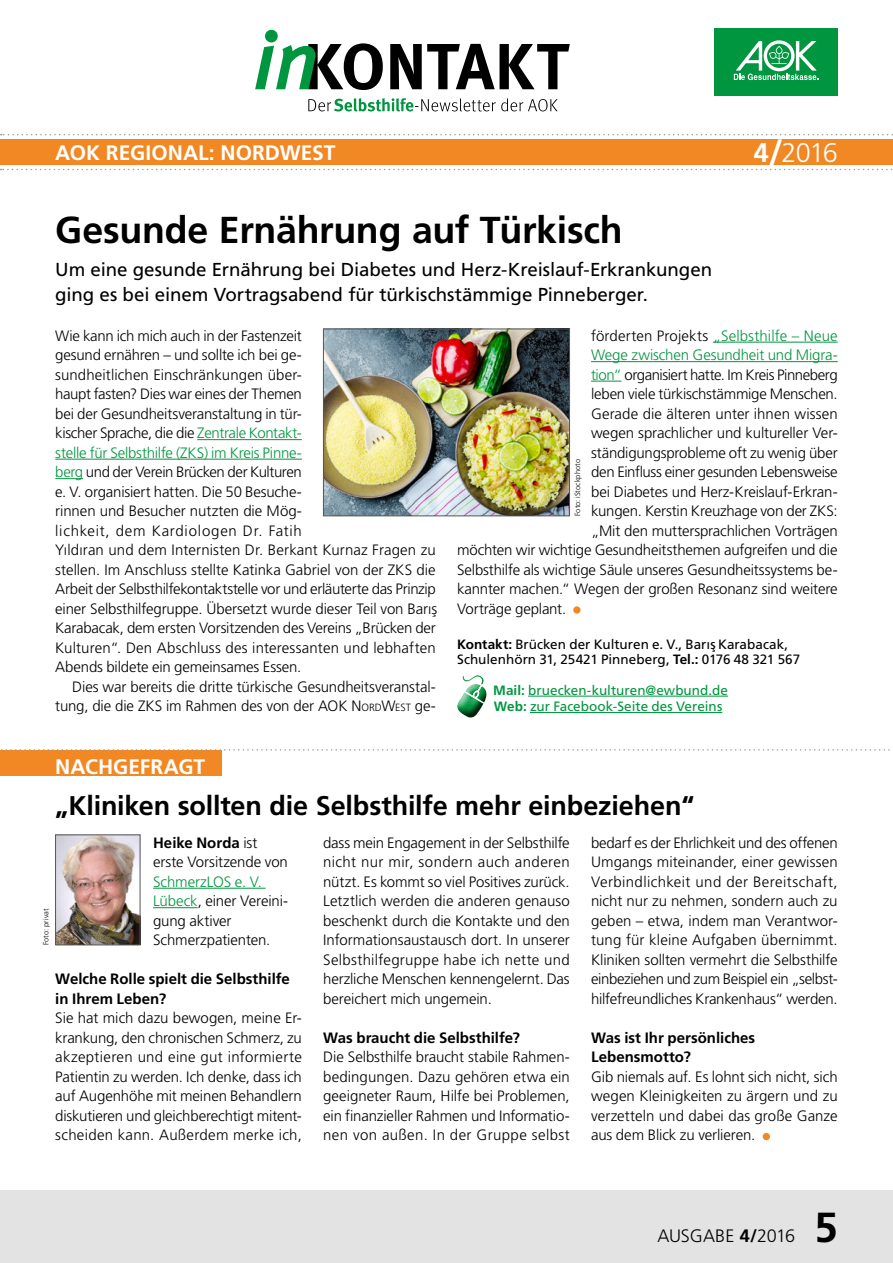
<style>
.page{position:relative;width:893px;height:1263px;background:#fff}
.page>*{position:absolute;margin:0;border:0;box-sizing:border-box;transform-origin:0 0}
.t1{font:700 42px "Frutiger LT";color:#000}
.Head_B____22_25pt{font:700 37.5px "Frutiger LT";letter-spacing:-.01em;color:#000}
.Head_C___18pt___MELD{font:700 27px "Frutiger LT";letter-spacing:-.005em;color:#000}
.t2{font:300 27px "Frutiger LT";color:#fff}
.xx_RUBRIK_xx{font:700 21px "Frutiger LT";color:#fff}
.Vorspann_B__Head_B{font:18.75px "Frutiger LT";letter-spacing:-.005em;color:#000}
.t3{font:300 18px "Frutiger LT";letter-spacing:-.005em;color:#000}
.copy_BLOCK___oE{font:300 15px/19.5px "Frutiger LT";letter-spacing:-.01em;color:#000;text-align:justify}
.copy_BLOCK___mE{font:300 15px/19.5px "Frutiger LT";letter-spacing:-.01em;color:#000;text-align:right}
.Hervorhebung_i{font:700 15px/19.5px "Frutiger LT";color:#000}
.copy_FLATTER___NUR_o{font:300 15px/19.5px "Frutiger LT";letter-spacing:-.005em;color:#000}
.copy_BLOCK___mE-2{font:300 15px "Frutiger LT";letter-spacing:-.03em;color:#000}
.copy_BLOCK___mE-3{font:300 15px "Frutiger LT";letter-spacing:.01em;color:#000}
.copy_BLOCK___mE-4{font:300 15px "Frutiger LT";letter-spacing:-.015em;color:#00963f}
._1_____Kontakt_Mehr{font:13.5px "Frutiger LT";color:#000}
._2____Mail_und_Web{font:13.5px "Frutiger LT";letter-spacing:.005em;color:#00963f}
.Fotocredit{font:300 7.5px "Frutiger LT";letter-spacing:.01em;color:#000}
.s1{font-weight:700}
.s2{font-weight:700;font-size:36px}
.s3{color:#00963f}
.s4{font-style:inherit}
.s5{font-size:10.5px}
</style>
<div class="page">
<div style="left:0;top:1191px;width:893px;height:72px;background:#e3e3e3"></div>
<svg style="left:1px;top:169px;width:892px;height:1px"></svg>
<div style="left:0;top:139px;width:893px;height:26px;background:#f18824"></div>
<svg style="left:1px;top:134px;width:892px;height:1px"></svg>
<div style="left:714px;top:28px;width:124px;height:67px;background:#00963f"></div>
<svg style="left:734px;top:40px;width:84px;height:40px"></svg>
<svg style="left:308px;top:98px;width:250px;height:14px"></svg>
<svg style="left:255px;top:29px;width:315px;height:61px"></svg>
<hr style="left:197px;top:439px;width:105px;height:1px;background:#00963f">
<hr style="left:55px;top:459px;width:247px;height:1px;background:#00963f">
<svg style="left:55px;top:478px;width:28px;height:1px"></svg>
<hr style="left:713px;top:342px;width:125px;height:1px;background:#00963f">
<hr style="left:591px;top:361px;width:247px;height:1px;background:#00963f">
<hr style="left:591px;top:381px;width:31px;height:1px;background:#00963f">
<div style="left:573px;top:606px;width:8px;height:8px;background:#f18824;border-radius:50%"></div>
<hr style="left:530px;top:712px;width:192px;height:1px;background:#00963f">
<div style="left:451px;top:672px;width:44px;height:47px;background:#000;opacity:.75"></div>
<div style="left:763px;top:1133px;width:7px;height:7px;background:#f18824;border-radius:50%"></div>
<div style="left:0;top:750px;width:221px;height:26px;background:#f18824"></div>
<svg style="left:1px;top:749px;width:889px;height:2px"></svg>
<hr style="left:153px;top:888px;width:113px;height:1px;background:#00963f">
<hr style="left:153px;top:907px;width:45px;height:1px;background:#00963f">
<img style="left:57px;top:837px;width:81px;height:106px">
<div style="left:55px;top:835px;width:85px;height:110px;border:1px solid #565656"></div>
<img style="left:325px;top:331px;width:243px;height:183px">
<div style="left:323px;top:329px;width:247px;height:187px;border:1px solid #565656"></div>
<hr style="left:528px;top:696px;width:200px;height:1px;background:#00963f">
<h3 class="xx_RUBRIK_xx" style="left:55px;top:141px;width:282px">AOK REGIONAL: NORDWEST</h3>
<h3 class="t2" style="left:754px;top:137px;width:85px"><span class="s1">4</span><span class="s2">/</span>2016</h3>
<p class="Head_B____22_25pt" style="left:55px;top:208px;width:569px">Gesunde Ernährung auf Türkisch</p>
<p class="Vorspann_B__Head_B" style="left:55px;top:259px;width:658px">Um eine gesunde Ernährung bei Diabetes und Herz-Kreislauf-Erkrankungen</p>
<p class="Vorspann_B__Head_B" style="left:55px;top:284px;width:594px">ging es bei einem Vortragsabend für türkischstämmige Pinneberger.</p>
<p class="copy_BLOCK___oE" style="left:55px;top:326px;width:384px;text-align:left">Wie kann ich mich auch in der Fastenzeit<br>gesund ernähren – und sollte ich bei ge-<br>sundheitlichen Einschränkungen über-<br>haupt fasten? Dies war eines der Themen<br>bei der Gesundheitsveranstaltung in tür-<br>kischer Sprache, die die <span class="s3">Zentrale Kontakt-<br>stelle für Selbsthilfe (ZKS) im Kreis Pinne-<br>berg</span> und der Verein Brücken der Kulturen<br>e. V. organisiert hatten. Die 50 Besuche-<br>rinnen und Besucher nutzten die Mög-<br>lichkeit, dem Kardiologen Dr. Fatih<br>Yıldıran und dem Internisten Dr. Berkant Kurnaz Fragen zu stellen. Im Anschluss stellte Katinka Gabriel von der ZKS die Arbeit der Selbsthilfekontaktstelle vor und erläuterte das Prinzip einer Selbsthilfegruppe. Übersetzt wurde dieser Teil von Barıs¸ Karabacak, dem ersten Vorsitzenden des Vereins „Brücken der Kulturen“. Den Abschluss des interessanten und lebhaften Abends bildete ein gemeinsames Essen.</p>
<p class="copy_BLOCK___mE" style="left:55px;top:677px;width:382px">Dies war bereits die dritte türkische Gesundheitsveranstal&shy;tung, die die ZKS im Rahmen des von der AOK <span class="s4">N</span><span class="s5">ORD</span><span class="s4">W</span><span class="s5">EST</span> ge-</p>
<p class="xx_RUBRIK_xx" style="left:55px;top:754px;width:152px">NACHGEFRAGT</p>
<p class="copy_BLOCK___mE-3" style="left:591px;top:327px;width:248px">förderten Projekts <span class="s3">„Selbsthilfe – Neue</span></p>
<p class="copy_BLOCK___mE-4" style="left:591px;top:346px;width:248px">Wege zwischen Gesundheit und Migra-</p>
<p class="copy_BLOCK___mE-2" style="left:591px;top:366px;width:248px"><span class="s3">tion“</span> organisiert hatte. Im Kreis Pinneberg</p>
<p class="copy_BLOCK___mE" style="left:591px;top:384px;width:248px">leben viele türkischstämmige Menschen.</p>
<p class="copy_BLOCK___mE" style="left:591px;top:404px;width:248px">Gerade die älteren unter ihnen wissen</p>
<p class="copy_BLOCK___mE" style="left:591px;top:423px;width:248px">wegen sprachlicher und kultureller Ver-</p>
<p class="copy_BLOCK___mE" style="left:591px;top:443px;width:248px">ständigungsprobleme oft zu wenig über</p>
<p class="copy_BLOCK___mE" style="left:591px;top:462px;width:248px">den Einfluss einer gesunden Lebensweise</p>
<p class="copy_BLOCK___mE" style="left:591px;top:482px;width:248px">bei Diabetes und Herz-Kreislauf-Erkran-</p>
<p class="copy_BLOCK___mE" style="left:591px;top:501px;width:248px">kungen. Kerstin Kreuzhage von der ZKS:</p>
<p class="copy_BLOCK___mE" style="left:591px;top:521px;width:248px">„Mit den muttersprachlichen Vorträgen</p>
<p class="copy_BLOCK___mE" style="left:457px;top:540px;width:382px">möchten wir wichtige Gesundheitsthemen aufgreifen und die</p>
<p class="copy_BLOCK___mE" style="left:457px;top:560px;width:382px">Selbsthilfe als wichtige Säule unseres Gesundheitssystems be-</p>
<p class="copy_BLOCK___mE" style="left:457px;top:579px;width:382px">kannter machen.“ Wegen der großen Resonanz sind weitere</p>
<p class="copy_BLOCK___mE" style="left:457px;top:599px;width:111px">Vorträge geplant.</p>
<p class="_1_____Kontakt_Mehr" style="left:457px;top:636px;width:333px"><span class="s1">Kontakt:</span> Brücken der Kulturen e. V., Barıs¸ Karabacak,</p>
<p class="_1_____Kontakt_Mehr" style="left:457px;top:652px;width:345px">Schulenhörn 31, 25421 Pinneberg, <span class="s1">Tel.:</span> 0176 48 321 567</p>
<p class="_2____Mail_und_Web" style="left:494px;top:698px;width:230px"><span class="s1">Web:</span> zur Facebook-Seite des Vereins</p>
<p class="Fotocredit" style="left:573px;top:516px;width:58px;rotate:-90deg">Foto: iStockphoto</p>
<p class="_2____Mail_und_Web" style="left:493px;top:682px;width:236px"><span class="s1">Mail:</span> bruecken-kulturen@ewbund.de</p>
<p class="Head_C___18pt___MELD" style="left:55px;top:790px;width:640px">„Kliniken sollten die Selbsthilfe mehr einbeziehen“</p>
<p class="Fotocredit" style="left:42px;top:945px;width:38px;rotate:-90deg">Foto: privat</p>
<p class="copy_FLATTER___NUR_o" style="left:153px;top:833px;width:137px"><span class="s1">Heike Norda</span> ist erste Vorsitzende von<br><span class="s3">SchmerzLOS e. V.<br>Lübeck</span>, einer Vereini&shy;gung aktiver<br>Schmerzpatienten.</p>
<p class="Hervorhebung_i" style="left:55px;top:969px;width:236px">Welche Rolle spielt die Selbsthilfe in Ihrem Leben?</p>
<p class="copy_BLOCK___oE" style="left:55px;top:1008px;width:248px">Sie hat mich dazu bewogen, meine Er&shy;krankung, den chronischen Schmerz, zu akzeptieren und eine gut informierte Patientin zu werden. Ich denke, dass ich auf Augenhöhe mit meinen Behandlern diskutieren und gleichberechtigt mitent&shy;scheiden kann. Außerdem merke ich,</p>
<p class="copy_BLOCK___oE" style="left:323px;top:833px;width:248px">dass mein Engagement in der Selbsthilfe nicht nur mir, sondern auch anderen nützt. Es kommt so viel Positives zurück.<br>Letztlich werden die anderen genauso beschenkt durch die Kontakte und den Informationsaustausch dort. In unserer Selbsthilfegruppe habe ich nette und herzliche Menschen kennengelernt. Das bereichert mich ungemein.</p>
<p class="Hervorhebung_i" style="left:323px;top:1028px;width:198px">Was braucht die Selbsthilfe?</p>
<p class="copy_BLOCK___oE" style="left:323px;top:1047px;width:248px">Die Selbsthilfe braucht stabile Rahmen&shy;bedingungen. Dazu gehören etwa ein geeigneter Raum, Hilfe bei Problemen, ein finanzieller Rahmen und Informatio&shy;nen von außen. In der Gruppe selbst</p>
<p class="copy_BLOCK___oE" style="left:591px;top:833px;width:248px">bedarf es der Ehrlichkeit und des offenen Umgangs miteinander, einer gewissen Verbindlichkeit und der Bereitschaft, nicht nur zu nehmen, sondern auch zu geben – etwa, indem man Verantwor&shy;tung für kleine Aufgaben übernimmt.<br>Kliniken sollten vermehrt die Selbsthilfe einbeziehen und zum Beispiel ein „selbst&shy;hilfefreundliches Krankenhaus“ werden.</p>
<p class="Hervorhebung_i" style="left:591px;top:1028px;width:166px">Was ist Ihr persönliches<br>Lebensmotto?</p>
<p class="copy_BLOCK___oE" style="left:591px;top:1067px;width:248px">Gib niemals auf. Es lohnt sich nicht, sich wegen Kleinigkeiten zu ärgern und zu verzetteln und dabei das große Ganze aus dem Blick zu verlieren.</p>
<p class="t3" style="left:657px;top:1225px;width:139px">AUSGABE <span class="s1">4/</span>2016</p>
<h1 class="t1" style="left:814px;top:1202px;width:25px">5</h1>
</div>
